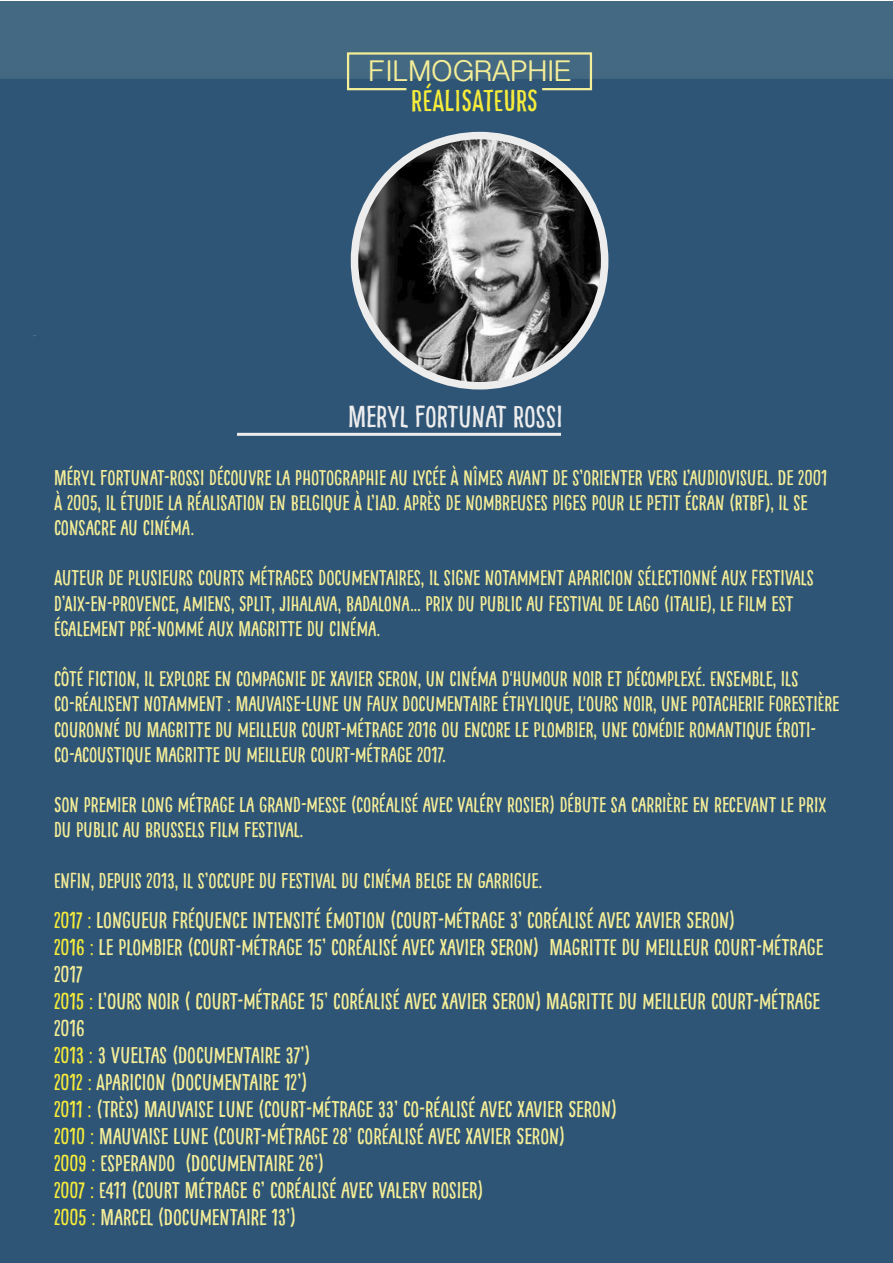
<style>
.page{position:relative;width:893px;height:1263px;background:#fff}
.page>*{position:absolute;margin:0;border:0;box-sizing:border-box;transform-origin:0 0}
.t1{font:30px "Pinto NO 01";color:#ededed}
.t2{font:30px "Myanmar Sangam MN";color:#f5ee98}
.t3{font:30px "Pinto NO 01";letter-spacing:.01em;color:#f6ec3a}
.t4{font:22.5px/27px "Pinto NO 01";color:#f5ee98}
.t5{font:21px/25.2px "Pinto NO 01";color:#f5ee98}
.s1{color:#f6ec3a}
</style>
<div class="page">
<img style="left:0;top:1px;width:892px;height:156px">
<div style="left:0;top:157px;width:892px;height:1106px;background:#2f5576"></div>
<img style="left:354px;top:136px;width:251px;height:250px;border-radius:125px">
<div style="left:351px;top:132px;width:257px;height:257px;border:8px solid #ededed;border-radius:50%"></div>
<hr style="left:237px;top:433px;width:324px;height:3px;background:#ededed">
<svg style="left:346px;top:51px;width:247px;height:40px;background:#4f7080"></svg>
<h1 class="t2" style="left:369px;top:54px;width:205px">FILMOGRAPHIE</h1>
<h1 class="t3" style="left:411px;top:83px;width:128px">RÉALISATEURS</h1>
<h1 class="t1" style="left:348px;top:399px;width:216px">MERYL FORTUNAT ROSSI</h1>
<p class="t5" style="left:54px;top:465px;width:775px">MÉRYL FORTUNAT-ROSSI DÉCOUVRE LA PHOTOGRAPHIE AU LYCÉE À NÎMES AVANT DE S’ORIENTER VERS L’AUDIOVISUEL. DE 2001<br>À 2005, IL ÉTUDIE LA RÉALISATION EN BELGIQUE À L’IAD. APRÈS DE NOMBREUSES PIGES POUR LE PETIT ÉCRAN (RTBF), IL SE<br>CONSACRE AU CINÉMA.</p>
<p class="t5" style="left:54px;top:566px;width:761px">AUTEUR DE PLUSIEURS COURTS MÉTRAGES DOCUMENTAIRES, IL SIGNE NOTAMMENT APARICION SÉLECTIONNÉ AUX FESTIVALS<br>D’AIX-EN-PROVENCE, AMIENS, SPLIT, JIHALAVA, BADALONA... PRIX DU PUBLIC AU FESTIVAL DE LAGO (ITALIE), LE FILM EST<br>ÉGALEMENT PRÉ-NOMMÉ AUX MAGRITTE DU CINÉMA.</p>
<p class="t5" style="left:54px;top:667px;width:787px">CÔTÉ FICTION, IL EXPLORE EN COMPAGNIE DE XAVIER SERON, UN CINÉMA D'HUMOUR NOIR ET DÉCOMPLEXÉ. ENSEMBLE, ILS CO-RÉALISENT NOTAMMENT : MAUVAISE-LUNE UN FAUX DOCUMENTAIRE ÉTHYLIQUE, L'OURS NOIR, UNE POTACHERIE FORESTIÈRE COURONNÉ DU MAGRITTE DU MEILLEUR COURT-MÉTRAGE 2016 OU ENCORE LE PLOMBIER, UNE COMÉDIE ROMANTIQUE ÉROTI-CO-ACOUSTIQUE MAGRITTE DU MEILLEUR COURT-MÉTRAGE 2017.</p>
<p class="t5" style="left:54px;top:793px;width:774px">SON PREMIER LONG MÉTRAGE LA GRAND-MESSE (CORÉALISÉ AVEC VALÉRY ROSIER) DÉBUTE SA CARRIÈRE EN RECEVANT LE PRIX<br>DU PUBLIC AU BRUSSELS FILM FESTIVAL.</p>
<p class="t5" style="left:54px;top:868px;width:490px">ENFIN, DEPUIS 2013, IL S’OCCUPE DU FESTIVAL DU CINÉMA BELGE EN GARRIGUE.</p>
<p class="t4" style="left:54px;top:907px;width:771px"><span class="s1">2017 :</span> LONGUEUR FRÉQUENCE INTENSITÉ ÉMOTION (COURT-MÉTRAGE 3’ CORÉALISÉ AVEC XAVIER SERON)<br><span class="s1">2016 :</span> LE PLOMBIER (COURT-MÉTRAGE 15’ CORÉALISÉ AVEC XAVIER SERON) MAGRITTE DU MEILLEUR COURT-MÉTRAGE 2017<br><span class="s1">2015 :</span> L’OURS NOIR ( COURT-MÉTRAGE 15’ CORÉALISÉ AVEC XAVIER SERON) MAGRITTE DU MEILLEUR COURT-MÉTRAGE 2016<br><span class="s1">2013 :</span> 3 VUELTAS (DOCUMENTAIRE 37’)<br><span class="s1">2012 :</span> APARICION (DOCUMENTAIRE 12’)<br><span class="s1">2011 :</span> (TRÈS) MAUVAISE LUNE (COURT-MÉTRAGE 33’ CO-RÉALISÉ AVEC XAVIER SERON)<br><span class="s1">2010 :</span> MAUVAISE LUNE (COURT-MÉTRAGE 28’ CORÉALISÉ AVEC XAVIER SERON)<br><span class="s1">2009 :</span> ESPERANDO (DOCUMENTAIRE 26’)<br><span class="s1">2007 :</span> E411 (COURT MÉTRAGE 6’ CORÉALISÉ AVEC VALERY ROSIER)<br><span class="s1">2005 :</span> MARCEL (DOCUMENTAIRE 13’)</p>
</div>
